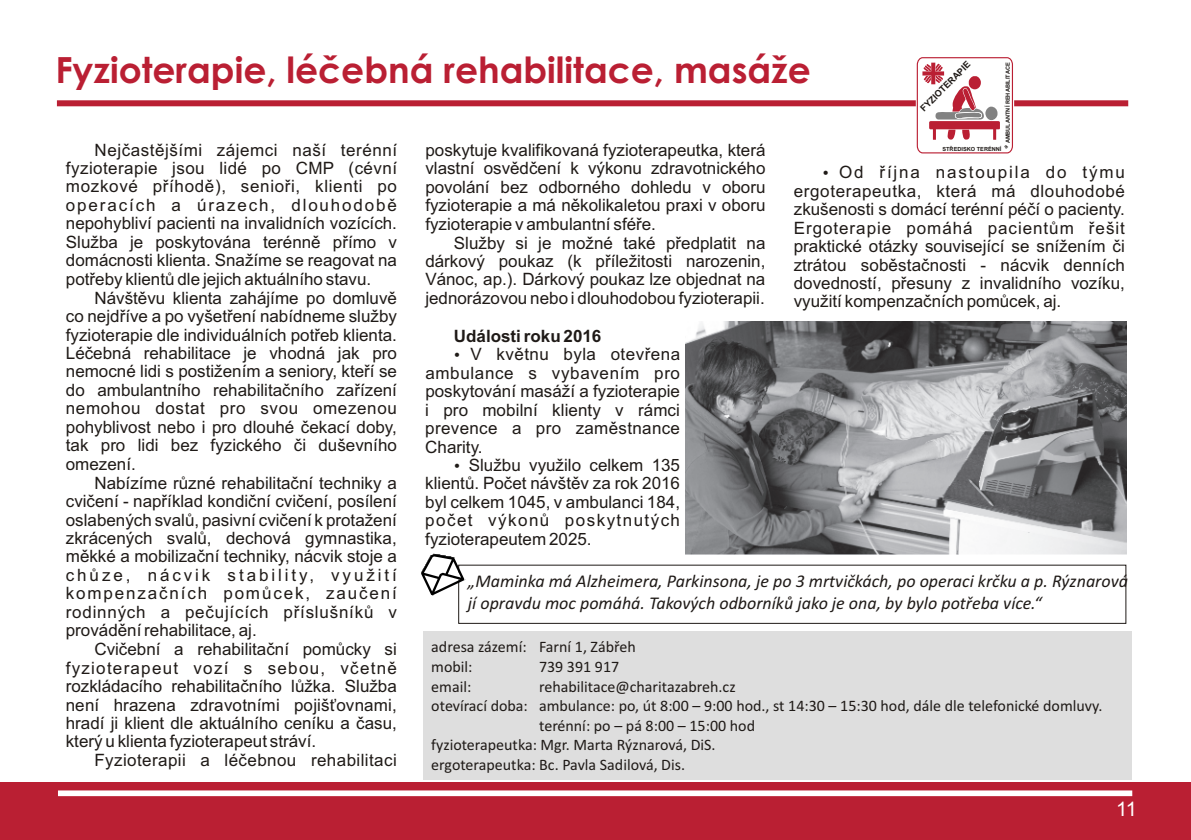
<style>
.page{position:relative;width:1191px;height:840px;background:#fff}
.page>*{position:absolute;margin:0;border:0;box-sizing:border-box;transform-origin:0 0}
.t1{font:700 36px "Century Gothic";color:#ba1f33}
.t2{font:20px "Arial";color:#fff}
.t3{font:italic 18px/22px "Calibri";color:#1f1a17}
.t4{font:17px/18.4px "Arial";color:#1f1a17;text-align:justify}
.t5{font:17px "Arial";letter-spacing:.025em;color:#1f1a17}
.t6{font:17px "Arial";letter-spacing:.04em;color:#1f1a17}
.t7{font:17px "Arial";letter-spacing:.035em;color:#1f1a17}
.t8{font:17px "Arial";letter-spacing:.03em;color:#1f1a17}
.t9{font:17px "Arial";letter-spacing:.055em;color:#1f1a17}
.t10{font:17px "Arial";letter-spacing:.11em;color:#1f1a17}
.t11{font:17px "Arial";letter-spacing:.105em;color:#1f1a17}
.t12{font:17px "Arial";letter-spacing:.02em;color:#1f1a17}
.t13{font:17px "Arial";letter-spacing:.085em;color:#1f1a17}
.t14{font:700 17px "Arial";color:#1f1a17}
.t15{font:16px/19.6px "Calibri";color:#1f1a17}
.t16{font:700 9.2px "Arial";color:#1f1a17}
.t17{font:700 5.6px "Arial";color:#1f1a17}
</style>
<div class="page">
<div style="left:0;top:781px;width:1191px;height:58px;background:#ba1f33"></div>
<div style="left:58px;top:790px;width:1074px;height:5px;background:#fff"></div>
<div style="left:423px;top:631px;width:708px;height:148px;background:#dedede"></div>
<div style="left:57px;top:100px;width:1071px;height:6px;background:#ba1f33"></div>
<div style="left:915px;top:56px;width:99px;height:98px;background:#fff;border-radius:6px"></div>
<svg style="left:421px;top:553px;width:43px;height:42px"></svg>
<img style="left:686px;top:321px;width:440px;height:233px">
<svg style="left:916px;top:57px;width:97px;height:97px"></svg>
<h1 class="t1" style="left:55px;top:56px;width:757px">Fyzioterapie, léčebná rehabilitace, masáže</h1>
<p class="t16" style="left:919px;top:107px;width:68px;rotate:-45deg">FYZIOTERAPIE</p>
<p class="t17" style="left:1005px;top:143px;width:82px;rotate:-90deg">AMBULANTNÍ REHABILITACE</p>
<p class="t8" style="left:95px;top:143px;width:304px">Nejčastějšími zájemci naší terénní</p>
<p class="t4" style="left:425px;top:142px;width:341px">poskytuje kvalifikovaná fyzioterapeutka, která</p>
<p class="t5" style="left:66px;top:161px;width:332px">fyzioterapie jsou lidé po CMP (cévní</p>
<p class="t4" style="left:425px;top:160px;width:341px">vlastní osvědčení k výkonu zdravotnického</p>
<p class="t11" style="left:822px;top:166px;width:304px">•Od října nastoupila do týmu</p>
<p class="t6" style="left:66px;top:180px;width:332px">mozkové příhodě), senioři, klienti po</p>
<p class="t4" style="left:425px;top:179px;width:341px">povolání bez odborného dohledu v oboru</p>
<p class="t7" style="left:794px;top:184px;width:332px">ergoterapeutka, která má dlouhodobé</p>
<p class="t10" style="left:66px;top:198px;width:332px">operacích a úrazech, dlouhodobě</p>
<p class="t4" style="left:425px;top:197px;width:341px">fyzioterapie a má několikaletou praxi v oboru</p>
<p class="t4" style="left:794px;top:201px;width:332px">zkušenosti s domácí terénní péčí o pacienty.</p>
<p class="t4" style="left:66px;top:215px;width:332px">nepohybliví pacienti na invalidních vozících.</p>
<p class="t4" style="left:425px;top:216px;width:232px">fyzioterapie v ambulantní sféře.</p>
<p class="t9" style="left:794px;top:221px;width:332px">Ergoterapie pomáhá pacientům řešit</p>
<p class="t4" style="left:66px;top:234px;width:332px">Služba je poskytována terénně přímo v</p>
<p class="t4" style="left:454px;top:235px;width:313px">Služby si je možné také předplatit na</p>
<p class="t4" style="left:794px;top:238px;width:332px">praktické otázky související se snížením či</p>
<p class="t4" style="left:66px;top:252px;width:332px">domácnosti klienta. Snažíme se reagovat na</p>
<p class="t4" style="left:425px;top:253px;width:341px">dárkový poukaz (k příležitosti narozenin,</p>
<p class="t4" style="left:794px;top:257px;width:332px">ztrátou soběstačnosti - nácvik denních</p>
<p class="t4" style="left:66px;top:271px;width:307px">potřeby klientů dle jejich aktuálního stavu.</p>
<p class="t4" style="left:425px;top:272px;width:341px">Vánoc, ap.). Dárkový poukaz lze objednat na</p>
<p class="t4" style="left:794px;top:275px;width:332px">dovedností, přesuny z invalidního vozíku,</p>
<p class="t4" style="left:94px;top:290px;width:304px">Návštěvu klienta zahájíme po domluvě</p>
<p class="t4" style="left:425px;top:290px;width:341px">jednorázovou nebo i dlouhodobou fyzioterapii.</p>
<p class="t4" style="left:794px;top:293px;width:269px">využití kompenzačních pomůcek, aj.</p>
<p class="t4" style="left:66px;top:308px;width:332px">co nejdříve a po vyšetření nabídneme služby fyzioterapie dle individuálních potřeb klienta.</p>
<p class="t17" style="left:942px;top:146px;width:61px">STŘEDISKO TERÉNNÍ</p>
<p class="t14" style="left:454px;top:329px;width:149px">Události roku 2016</p>
<p class="t4" style="left:66px;top:345px;width:332px">Léčebná rehabilitace je vhodná jak pro</p>
<p class="t5" style="left:454px;top:348px;width:228px">•V květnu byla otevřena</p>
<p class="t4" style="left:66px;top:363px;width:332px">nemocné lidi s postižením a seniory, kteří se</p>
<p class="t6" style="left:425px;top:366px;width:256px">ambulance s vybavením pro</p>
<p class="t4" style="left:66px;top:382px;width:332px">do ambulantního rehabilitačního zařízení</p>
<p class="t4" style="left:425px;top:383px;width:256px">poskytování masáží a fyzioterapie</p>
<p class="t6" style="left:66px;top:401px;width:332px">nemohou dostat pro svou omezenou</p>
<p class="t4" style="left:425px;top:402px;width:256px">i pro mobilní klienty v rámci</p>
<p class="t4" style="left:66px;top:419px;width:332px">pohyblivost nebo i pro dlouhé čekací doby,</p>
<p class="t12" style="left:425px;top:421px;width:256px">prevence a pro zaměstnance</p>
<p class="t4" style="left:66px;top:437px;width:332px">tak pro lidi bez fyzického či duševního</p>
<p class="t4" style="left:425px;top:438px;width:59px">Charity.</p>
<p class="t4" style="left:66px;top:456px;width:71px">omezení.</p>
<p class="t4" style="left:454px;top:457px;width:228px">•Službu využilo celkem 135</p>
<p class="t4" style="left:94px;top:475px;width:304px">Nabízíme různé rehabilitační techniky a</p>
<p class="t4" style="left:425px;top:475px;width:256px">klientů. Počet návštěv za rok 2016</p>
<p class="t4" style="left:66px;top:493px;width:332px">cvičení - například kondiční cvičení, posílení</p>
<p class="t4" style="left:425px;top:494px;width:256px">byl celkem 1045, v ambulanci 184,</p>
<p class="t4" style="left:66px;top:511px;width:332px">oslabených svalů, pasivní cvičení k protažení</p>
<p class="t13" style="left:425px;top:513px;width:256px">počet výkonů poskytnutých</p>
<p class="t4" style="left:66px;top:530px;width:332px">zkrácených svalů, dechová gymnastika,</p>
<p class="t4" style="left:425px;top:531px;width:168px">fyzioterapeutem 2025.</p>
<p class="t4" style="left:66px;top:548px;width:332px">měkké a mobilizační techniky, nácvik stoje a chůze, nácvik stability, využití kompenzačních pomůcek, zaučení rodinných a pečujících příslušníků v provádění rehabilitace, aj.</p>
<p class="t4" style="left:66px;top:641px;width:332px;text-indent:29px">Cvičební a rehabilitační pomůcky si fyzioterapeut vozí s sebou, včetně rozkládacího rehabilitačního lůžka. Služba není hrazena zdravotními pojišťovnami, hradí ji klient dle aktuálního ceníku a času, který u klienta fyzioterapeut stráví.</p>
<p class="t5" style="left:94px;top:753px;width:304px">Fyzioterapii a léčebnou rehabilitaci</p>
<p class="t3" style="left:468px;top:571px;width:661px">„Maminka má Alzheimera, Parkinsona, je po 3 mrtvičkách, po operaci krčku a p. Rýznarová jí opravdu moc pomáhá. Takových odborníků jako je ona, by bylo potřeba více.“</p>
<p class="t15" style="left:431px;top:638px;width:206px">adresa zázemí: Farní 1, Zábřeh mobil:</p>
<p class="t15" style="left:539px;top:657px;width:82px">739 391 917</p>
<p class="t15" style="left:431px;top:677px;width:42px">email:</p>
<p class="t15" style="left:539px;top:677px;width:198px">rehabilitace@charitazabreh.cz</p>
<p class="t15" style="left:431px;top:696px;width:672px">otevírací doba: ambulance: po, út 8:00 – 9:00 hod., st 14:30 – 15:30 hod, dále dle telefonické domluvy.</p>
<p class="t15" style="left:539px;top:716px;width:217px">terénní: po – pá 8:00 – 15:00 hod</p>
<p class="t15" style="left:431px;top:736px;width:286px">fyzioterapeutka: Mgr. Marta Rýznarová, DiS.</p>
<p class="t15" style="left:431px;top:755px;width:255px">ergoterapeutka: Bc. Pavla Sadilová, Dis.</p>
<p class="t2" style="left:1116px;top:800px;width:22px">11</p>
</div>
